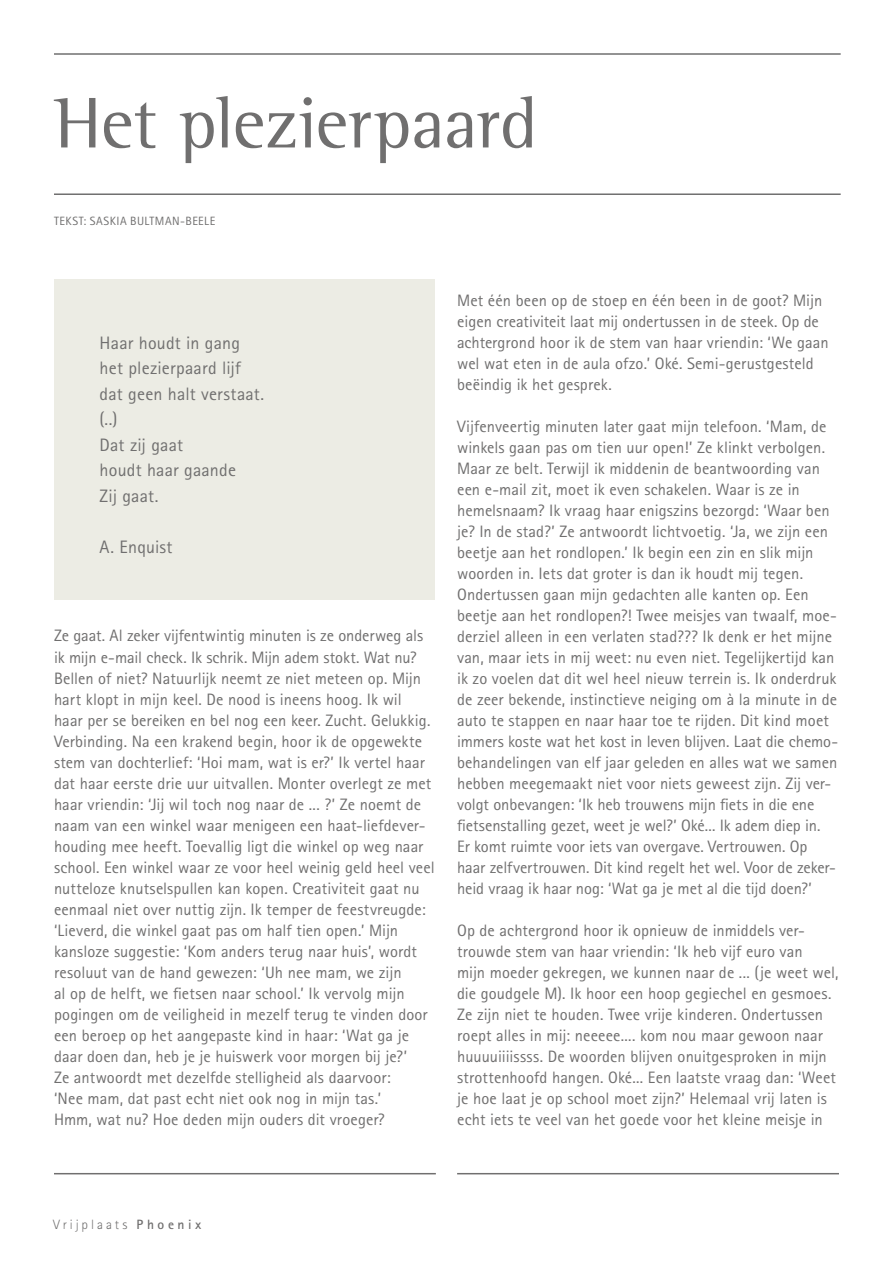
<style>
.page{position:relative;width:893px;height:1263px;background:#fff}
.page>*{position:absolute;margin:0;border:0;box-sizing:border-box;transform-origin:0 0}
.t1{font:73.5px "Rotis Semi Serif Std";letter-spacing:-.01em;color:#706f6f}
.t2{font:18px/25.5px "Rotis Sans Serif Std";letter-spacing:.01em;color:#706f6f}
.t3{font:16.5px/21px "Rotis Sans Serif Std";color:#706f6f}
.t4{font:300 13.5px "Rotis Sans Serif Std";letter-spacing:.22em;color:#706f6f}
.t5{font:12px "Rotis Sans Serif Std";letter-spacing:.04em;color:#706f6f}
.s1{font-weight:700}
</style>
<div class="page">
<div style="left:54px;top:279px;width:381px;height:320px;background:#ecece4"></div>
<hr style="left:54px;top:53px;width:787px;height:2px;background:#706f6f">
<hr style="left:54px;top:193px;width:787px;height:2px;background:#706f6f">
<hr style="left:54px;top:1173px;width:382px;height:1px;background:#706f6f">
<hr style="left:457px;top:1173px;width:382px;height:1px;background:#706f6f">
<h1 class="t1" style="left:54px;top:80px;width:485px">Het plezierpaard</h1>
<p class="t5" style="left:54px;top:213px;width:163px">TEKST: SASKIA BULTMAN-BEELE</p>
<p class="t2" style="left:100px;top:330px;width:166px">Haar houdt in gang het plezierpaard lijf dat geen halt verstaat. (..)<br>Dat zij gaat<br>houdt haar gaande<br>Zij gaat.</p>
<p class="t2" style="left:100px;top:534px;width:74px">A. Enquist</p>
<p class="t3" style="left:54px;top:625px;width:382px">Ze gaat. Al zeker vijfentwintig minuten is ze onderweg als ik mijn e-mail check. Ik schrik. Mijn adem stokt. Wat nu?<br>Bellen of niet? Natuurlijk neemt ze niet meteen op. Mijn hart klopt in mijn keel. De nood is ineens hoog. Ik wil haar per se bereiken en bel nog een keer. Zucht. Gelukkig.<br>Verbinding. Na een krakend begin, hoor ik de opgewekte stem van dochterlief: ‘Hoi mam, wat is er?’ Ik vertel haar dat haar eerste drie uur uitvallen. Monter overlegt ze met haar vriendin: ‘Jij wil toch nog naar de ... ?’ Ze noemt de naam van een winkel waar menigeen een haat-liefdever&shy;houding mee heeft. Toevallig ligt die winkel op weg naar school. Een winkel waar ze voor heel weinig geld heel veel nutteloze knutselspullen kan kopen. Creativiteit gaat nu eenmaal niet over nuttig zijn. Ik temper de feestvreugde: ‘Lieverd, die winkel gaat pas om half tien open.’ Mijn kansloze suggestie: ‘Kom anders terug naar huis’, wordt resoluut van de hand gewezen: ‘Uh nee mam, we zijn<br>al op de helft, we fietsen naar school.’ Ik vervolg mijn pogingen om de veiligheid in mezelf terug te vinden door een beroep op het aangepaste kind in haar: ‘Wat ga je daar doen dan, heb je je huiswerk voor morgen bij je?’<br>Ze antwoordt met dezelfde stelligheid als daarvoor:<br>‘Nee mam, dat past echt niet ook nog in mijn tas.’<br>Hmm, wat nu? Hoe deden mijn ouders dit vroeger?</p>
<p class="t3" style="left:457px;top:289px;width:373px">Met één been op de stoep en één been in de goot? Mijn eigen creativiteit laat mij ondertussen in de steek. Op de achtergrond hoor ik de stem van haar vriendin: ‘We gaan wel wat eten in de aula ofzo.’ Oké. Semi-gerustgesteld beëindig ik het gesprek.</p>
<p class="t3" style="left:457px;top:415px;width:383px">Vijfenveertig minuten later gaat mijn telefoon. ‘Mam, de winkels gaan pas om tien uur open!’ Ze klinkt verbolgen.<br>Maar ze belt. Terwijl ik middenin de beantwoording van een e-mail zit, moet ik even schakelen. Waar is ze in hemelsnaam? Ik vraag haar enigszins bezorgd: ‘Waar ben je? In de stad?’ Ze antwoordt lichtvoetig. ‘Ja, we zijn een beetje aan het rondlopen.’ Ik begin een zin en slik mijn woorden in. Iets dat groter is dan ik houdt mij tegen.<br>Ondertussen gaan mijn gedachten alle kanten op. Een beetje aan het rondlopen?! Twee meisjes van twaalf, moe&shy;derziel alleen in een verlaten stad??? Ik denk er het mijne van, maar iets in mij weet: nu even niet. Tegelijkertijd kan ik zo voelen dat dit wel heel nieuw terrein is. Ik onderdruk de zeer bekende, instinctieve neiging om à la minute in de auto te stappen en naar haar toe te rijden. Dit kind moet immers koste wat het kost in leven blijven. Laat die chemo&shy;behandelingen van elf jaar geleden en alles wat we samen hebben meegemaakt niet voor niets geweest zijn. Zij ver&shy;volgt onbevangen: ‘Ik heb trouwens mijn fiets in die ene fietsenstalling gezet, weet je wel?’ Oké... Ik adem diep in.<br>Er komt ruimte voor iets van overgave. Vertrouwen. Op haar zelfvertrouwen. Dit kind regelt het wel. Voor de zeker&shy;heid vraag ik haar nog: ‘Wat ga je met al die tijd doen?’</p>
<p class="t3" style="left:457px;top:919px;width:383px">Op de achtergrond hoor ik opnieuw de inmiddels ver&shy;trouwde stem van haar vriendin: ‘Ik heb vijf euro van<br>mijn moeder gekregen, we kunnen naar de ... (je weet wel, die goudgele M). Ik hoor een hoop gegiechel en gesmoes.<br>Ze zijn niet te houden. Twee vrije kinderen. Ondertussen roept alles in mij: neeeee.... kom nou maar gewoon naar huuuuiiiissss. De woorden blijven onuitgesproken in mijn strottenhoofd hangen. Oké... Een laatste vraag dan: ‘Weet je hoe laat je op school moet zijn?’ Helemaal vrij laten is echt iets te veel van het goede voor het kleine meisje in</p>
<p class="t4" style="left:53px;top:1217px;width:150px">Vrijplaats <span class="s1">Phoenix</span></p>
</div>
